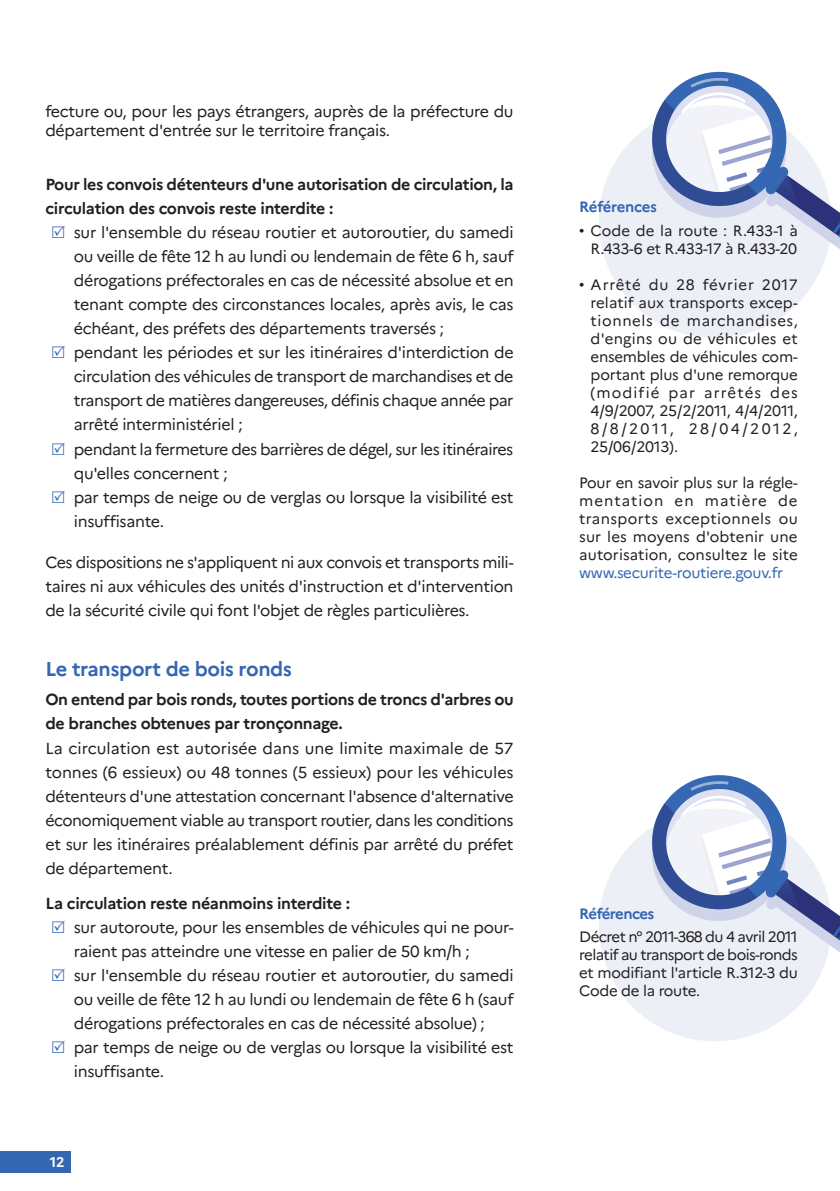
<style>
.page{position:relative;width:840px;height:1191px;background:#fff}
.page>*{position:absolute;margin:0;border:0;box-sizing:border-box;transform-origin:0 0}
.t1{font:700 20px "Marianne";letter-spacing:-.02em;color:#3566b1}
.t2{font:16px/24px "Marianne";letter-spacing:-.02em;color:#231f20}
.t3{font:700 16px/24px "Marianne";letter-spacing:-.02em;color:#231f20}
.t4{font:15px/18px "Marianne";letter-spacing:-.005em;color:#231f20;text-align:justify}
.t5{font:15px "Marianne";letter-spacing:-.02em;color:#3566b1}
.t6{font:700 15px "Marianne";letter-spacing:-.04em;color:#3566b1}
.t7{font:700 15px "Marianne";letter-spacing:-.02em;color:#3566b1}
.t8{font:700 14px "Marianne";color:#fff}
</style>
<div class="page">
<div style="left:0;top:1151px;width:70px;height:21px;background:#3566b1"></div>
<div style="left:598px;top:808px;width:233px;height:233px;background:#edeff7;border-radius:50%"></div>
<svg style="left:648px;top:775px;width:191px;height:183px"></svg>
<div style="left:598px;top:105px;width:233px;height:233px;background:#edeff7;border-radius:50%"></div>
<svg style="left:648px;top:71px;width:191px;height:184px"></svg>
<p class="t2" style="left:45px;top:101px;width:469px;line-height:19.2px">fecture ou, pour les pays étrangers, auprès de la préfecture du département d'entrée sur le territoire français.</p>
<p class="t3" style="left:45px;top:173px;width:469px">Pour les convois détenteurs d'une autorisation de circulation, la circulation des convois reste interdite :</p>
<p class="t2" style="left:74px;top:221px;width:441px">sur l'ensemble du réseau routier et autoroutier, du samedi ou veille de fête 12 h au lundi ou lendemain de fête 6 h, sauf dérogations préfectorales en cas de nécessité absolue et en tenant compte des circonstances locales, après avis, le cas échéant, des préfets des départements traversés ;<br>pendant les périodes et sur les itinéraires d'interdiction de circulation des véhicules de transport de marchandises et de transport de matières dangereuses, définis chaque année par arrêté interministériel ;<br>pendant la fermeture des barrières de dégel, sur les itinéraires qu'elles concernent ;<br>par temps de neige ou de verglas ou lorsque la visibilité est insuffisante.</p>
<p class="t2" style="left:45px;top:550px;width:469px;text-align:justify">Ces dispositions ne s'appliquent ni aux convois et transports mili&shy;taires ni aux véhicules des unités d'instruction et d'intervention de la sécurité civile qui font l'objet de règles particulières.</p>
<p class="t1" style="left:45px;top:656px;width:248px">Le transport de bois ronds</p>
<p class="t3" style="left:45px;top:688px;width:469px">On entend par bois ronds, toutes portions de troncs d'arbres ou de branches obtenues par tronçonnage.</p>
<p class="t2" style="left:45px;top:735px;width:469px;text-align:justify">La circulation est autorisée dans une limite maximale de 57 tonnes (6 essieux) ou 48 tonnes (5 essieux) pour les véhicules détenteurs d'une attestation concernant l'absence d'alternative économiquement viable au transport routier, dans les conditions et sur les itinéraires préalablement définis par arrêté du préfet de département.</p>
<p class="t3" style="left:45px;top:891px;width:306px">La circulation reste néanmoins interdite :</p>
<p class="t2" style="left:74px;top:915px;width:441px">sur autoroute, pour les ensembles de véhicules qui ne pour&shy;raient pas atteindre une vitesse en palier de 50 km/h ;<br>sur l'ensemble du réseau routier et autoroutier, du samedi ou veille de fête 12 h au lundi ou lendemain de fête 6 h (sauf dérogations préfectorales en cas de nécessité absolue) ; par temps de neige ou de verglas ou lorsque la visibilité est insuffisante.</p>
<p class="t8" style="left:50px;top:1153px;width:16px">12</p>
<p class="t7" style="left:579px;top:198px;width:79px">Références</p>
<p class="t4" style="left:579px;top:221px;width:220px;text-align:right">• Code de la route : R.433-1 à<br>R.433-6 et R.433-17 à R.433-20</p>
<p class="t4" style="left:590px;top:275px;width:208px;text-indent:-11px">• Arrêté du 28 février 2017 relatif aux transports excep&shy;tionnels de marchandises, d'engins ou de véhicules et ensembles de véhicules com&shy;portant plus d'une remorque (modifié par arrêtés des 4/9/2007, 25/2/2011, 4/4/2011, 8/8/2011, 28/04/2012, 25/06/2013).</p>
<p class="t4" style="left:579px;top:473px;width:220px">Pour en savoir plus sur la régle&shy;mentation en matière de transports exceptionnels ou sur les moyens d'obtenir une autorisation, consultez le site</p>
<p class="t5" style="left:579px;top:563px;width:205px">www.securite-routiere.gouv.fr</p>
<p class="t6" style="left:579px;top:904px;width:76px">Références</p>
<p class="t4" style="left:579px;top:928px;width:220px">Décret n° 2011-368 du 4 avril 2011 relatif au transport de bois-ronds et modifiant l'article R.312-3 du Code de la route.</p>
</div>
